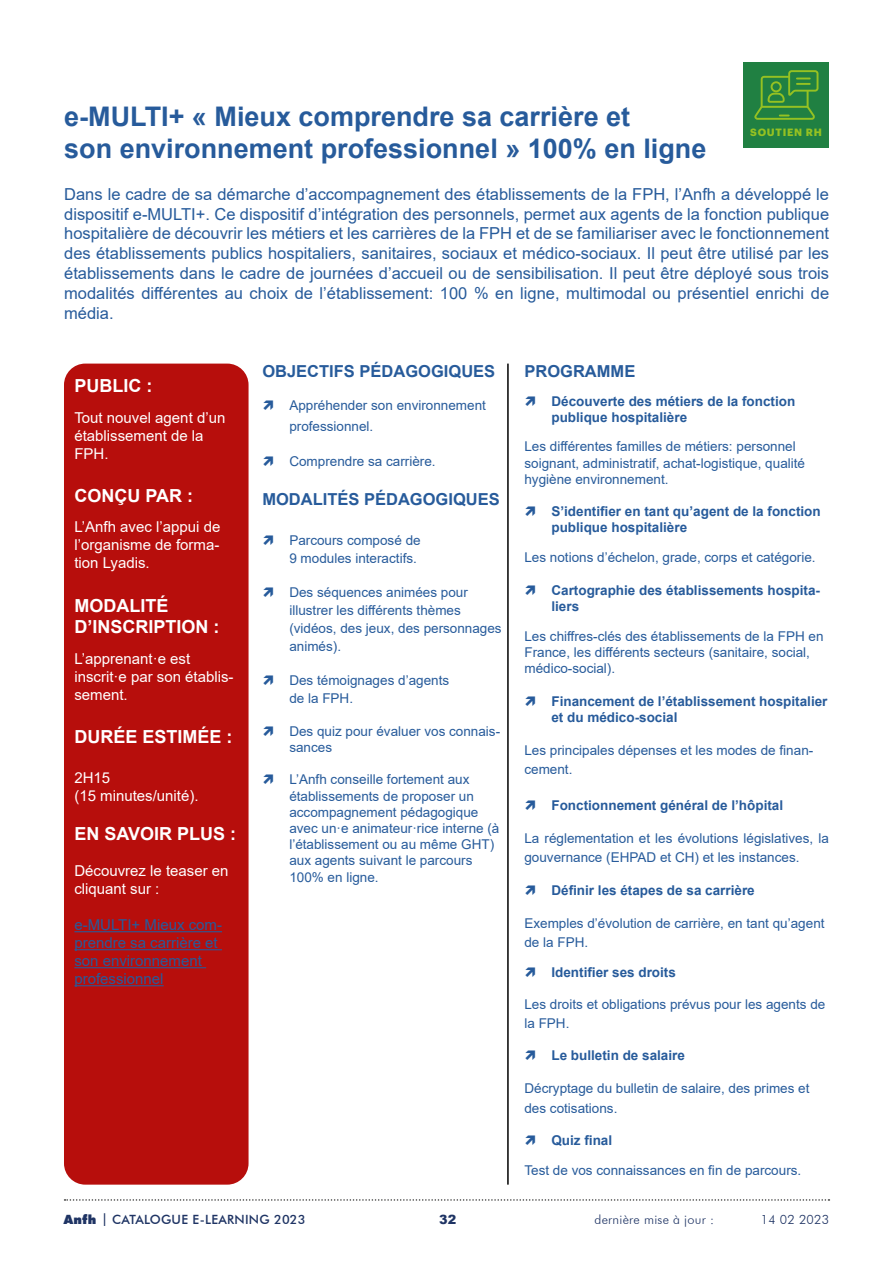
<style>
.page{position:relative;width:893px;height:1263px;background:#fff}
.page>*{position:absolute;margin:0;border:0;box-sizing:border-box;transform-origin:0 0}
.t1{font:700 27px/32.4px "Arial";color:#275b9b}
.t2{font:700 18px/21.6px "Arial";color:#fff}
.t3{font:16.5px/19.8px "Arial";color:#275b9b;text-align:justify}
.t4{font:700 16.5px "Arial";color:#275b9b}
.t5{font:15px/18px "Arial";color:#fff}
.t6{font:15px/18px "Arial";color:#275b9b}
.t7{font:13.5px/16.2px "Arial";color:#275b9b}
.t8{font:700 13.5px/16.2px "Arial";color:#275b9b}
.t9{font:500 12.75px "Futura BT";letter-spacing:.02em;color:#1f3464}
.t10{font:300 12.75px "Futura BT";letter-spacing:.02em;color:#1f3464}
.t11{font:900 12.75px "Arial";color:#1f3464}
.t12{font:700 10.35px "Graphik";letter-spacing:.07em;color:#95c122}
.s1{font-weight:900}
</style>
<div class="page">
<svg style="left:65px;top:1199px;width:764px;height:2px"></svg>
<div style="left:744px;top:62px;width:85px;height:85px;background:#208042"></div>
<svg style="left:754px;top:70px;width:64px;height:50px"></svg>
<div style="left:64px;top:364px;width:185px;height:820px;background:#b70e0c;border-radius:21px"></div>
<hr style="left:74px;top:931px;width:148px;height:1px;background:#275b9b">
<hr style="left:74px;top:949px;width:148px;height:1px;background:#275b9b">
<hr style="left:74px;top:967px;width:132px;height:1px;background:#275b9b">
<hr style="left:74px;top:985px;width:90px;height:1px;background:#275b9b">
<hr style="left:507px;top:364px;width:2px;height:820px;background:#000">
<h1 class="t1" style="left:64px;top:101px;width:644px">e-MULTI+ « Mieux comprendre sa carrière et<br>son environnement professionnel » 100% en ligne</h1>
<p class="t3" style="left:64px;top:184px;width:766px">Dans le cadre de sa démarche d’accompagnement des établissements de la FPH, l’Anfh a développé le dispositif e-MULTI+. Ce dispositif d’intégration des personnels, permet aux agents de la fonction publique hospitalière de découvrir les métiers et les carrières de la FPH et de se familiariser avec le fonctionnement des établissements publics hospitaliers, sanitaires, sociaux et médico-sociaux. Il peut être utilisé par les établissements dans le cadre de journées d’accueil ou de sensibilisation. Il peut être déployé sous trois modalités différentes au choix de l’établissement: 100 % en ligne, multimodal ou présentiel enrichi de média.</p>
<p class="t12" style="left:750px;top:124px;width:73px">SOUTIEN RH</p>
<h2 class="t2" style="left:74px;top:375px;width:79px">PUBLIC :</h2>
<p class="t5" style="left:74px;top:408px;width:152px">Tout nouvel agent d’un établissement de la<br>FPH.</p>
<h2 class="t2" style="left:74px;top:485px;width:120px">CONÇU PAR :</h2>
<p class="t5" style="left:74px;top:518px;width:147px;text-align:justify">L’Anfh avec l’appui de l’organisme de forma&shy;tion Lyadis.</p>
<h2 class="t2" style="left:74px;top:595px;width:147px">MODALITÉ<br>D’INSCRIPTION :</h2>
<p class="t5" style="left:74px;top:649px;width:161px">L’apprenant·e est inscrit·e par son établis&shy;sement.</p>
<h2 class="t2" style="left:74px;top:726px;width:160px">DURÉE ESTIMÉE :</h2>
<p class="t5" style="left:74px;top:768px;width:126px">2H15<br>(15 minutes/unité).</p>
<h2 class="t2" style="left:74px;top:823px;width:163px">EN SAVOIR PLUS :</h2>
<p class="t5" style="left:74px;top:862px;width:156px">Découvrez le teaser en cliquant sur :</p>
<p class="t6" style="left:74px;top:916px;width:149px">e-MULTI+ Mieux com&shy;prendre sa carrière et son environnement professionnel</p>
<p class="t4" style="left:262px;top:359px;width:234px">OBJECTIFS PÉDAGOGIQUES</p>
<p class="t7" style="left:289px;top:395px;width:198px;line-height:21px">Appréhender son environnement professionnel.</p>
<p class="t7" style="left:289px;top:453px;width:148px">Comprendre sa carrière.</p>
<p class="t4" style="left:262px;top:488px;width:239px">MODALITÉS PÉDAGOGIQUES</p>
<p class="t7" style="left:289px;top:531px;width:133px;line-height:18px">Parcours composé de<br>9 modules interactifs.</p>
<p class="t7" style="left:289px;top:583px;width:214px;line-height:18px">Des séquences animées pour illustrer les différents thèmes (vidéos, des jeux, des personnages animés).</p>
<p class="t7" style="left:289px;top:671px;width:161px;line-height:18px">Des témoignages d’agents de la FPH.</p>
<p class="t7" style="left:289px;top:723px;width:212px">Des quiz pour évaluer vos connais&shy;sances</p>
<p class="t7" style="left:289px;top:771px;width:212px">L’Anfh conseille fortement aux établissements de proposer un accompagnement pédagogique avec un·e animateur·rice interne (à l’établissement ou au même GHT) aux agents suivant le parcours<br>100% en ligne.</p>
<p class="t4" style="left:524px;top:359px;width:112px">PROGRAMME</p>
<p class="t8" style="left:551px;top:393px;width:245px">Découverte des métiers de la fonction publique hospitalière</p>
<p class="t7" style="left:524px;top:438px;width:282px">Les différentes familles de métiers: personnel soignant, administratif, achat-logistique, qualité hygiène environnement.</p>
<p class="t8" style="left:551px;top:503px;width:271px">S’identifier en tant qu’agent de la fonction publique hospitalière</p>
<p class="t7" style="left:524px;top:549px;width:293px">Les notions d’échelon, grade, corps et catégorie.</p>
<p class="t8" style="left:551px;top:582px;width:270px">Cartographie des établissements hospita&shy;liers</p>
<p class="t7" style="left:524px;top:628px;width:301px">Les chiffres-clés des établissements de la FPH en<br>France, les différents secteurs (sanitaire, social, médico-social).</p>
<p class="t8" style="left:551px;top:693px;width:278px">Financement de l’établissement hospitalier et du médico-social</p>
<p class="t7" style="left:524px;top:740px;width:290px;line-height:19.5px">Les principales dépenses et les modes de finan&shy;cement.</p>
<p class="t8" style="left:551px;top:797px;width:233px">Fonctionnement général de l’hôpital</p>
<p class="t7" style="left:524px;top:828px;width:306px;line-height:19.5px">La réglementation et les évolutions législatives, la gouvernance (EHPAD et CH) et les instances.</p>
<p class="t8" style="left:551px;top:882px;width:205px">Définir les étapes de sa carrière</p>
<p class="t7" style="left:524px;top:913px;width:302px;line-height:19.5px">Exemples d’évolution de carrière, en tant qu’agent de la FPH.</p>
<p class="t8" style="left:551px;top:964px;width:126px">Identifier ses droits</p>
<p class="t7" style="left:524px;top:994px;width:302px;line-height:19.5px">Les droits et obligations prévus pour les agents de la FPH.</p>
<p class="t8" style="left:551px;top:1048px;width:135px">Le bulletin de salaire</p>
<p class="t7" style="left:524px;top:1079px;width:287px;line-height:19.5px">Décryptage du bulletin de salaire, des primes et des cotisations.</p>
<p class="t8" style="left:551px;top:1132px;width:62px">Quiz final</p>
<p class="t7" style="left:524px;top:1162px;width:278px">Test de vos connaissances en fin de parcours.</p>
<p class="t9" style="left:64px;top:1212px;width:243px"><span class="s1">Anfh</span> | CATALOGUE E-LEARNING 2023</p>
<p class="t11" style="left:439px;top:1210px;width:19px">32</p>
<p class="t10" style="left:595px;top:1212px;width:121px">dernière mise à jour :</p>
<p class="t10" style="left:761px;top:1212px;width:70px">14 02 2023</p>
</div>
